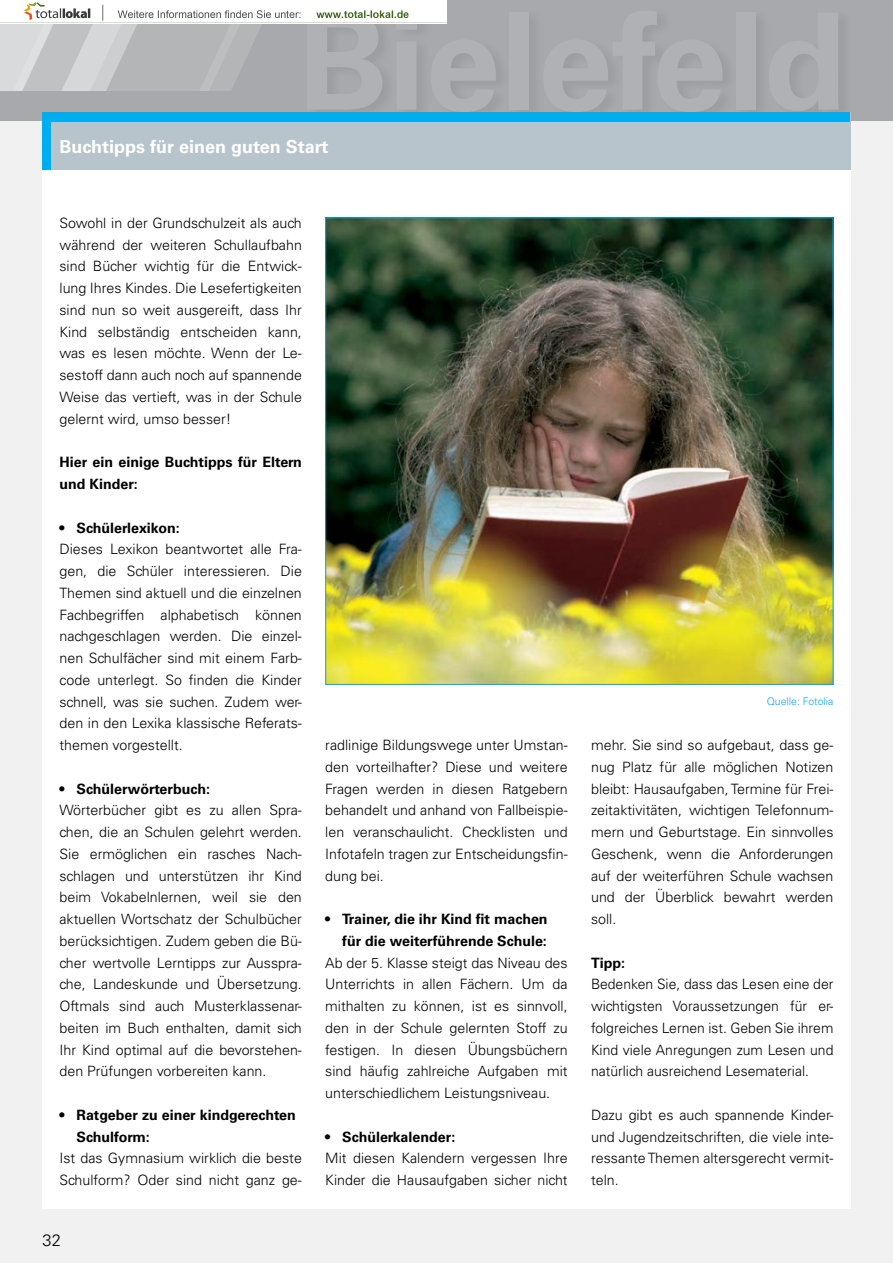
<style>
.page{position:relative;width:893px;height:1263px;background:#fff}
.page>*{position:absolute;margin:0;border:0;box-sizing:border-box;transform-origin:0 0}
.t1{font:700 18px "Univers LT";color:#fff}
.t2{font:300 16.5px "Univers LT";color:#000}
.fliesstext_block{font:300 14.25px/21.8px "Univers LT";color:#000;text-align:justify}
.fliesstext_block-2{font:700 14.25px/21.8px "Univers LT";color:#000}
.bildunterschrift{font:300 10.5px "Univers LT";color:#00aeef}
</style>
<div class="page">
<div style="left:0;top:91px;width:893px;height:1172px;background:#f1f1f2"></div>
<div style="left:0;top:0;width:893px;height:121px;background:#a7a9ac"></div>
<div style="left:308px;top:6px;width:547px;height:118px;background:#a3a5a7"></div>
<div style="left:43px;top:113px;width:808px;height:1096px;background:#fff"></div>
<div style="left:42px;top:112px;width:808px;height:58px;background:#b7c4cb"></div>
<div style="left:43px;top:113px;width:807px;height:9px;background:#00aeef"></div>
<div style="left:43px;top:113px;width:8px;height:57px;background:#00aeef"></div>
<svg style="left:0;top:24px;width:262px;height:67px"></svg>
<img style="left:327px;top:219px;width:504px;height:464px">
<img style="left:0;top:0;width:446px;height:24px">
<p class="t1" style="left:60px;top:136px;width:270px">Buchtipps für einen guten Start</p>
<p class="fliesstext_block" style="left:60px;top:212px;width:244px">Sowohl in der Grundschulzeit als auch während der weiteren Schullaufbahn sind Bücher wichtig für die Entwick&shy;lung Ihres Kindes. Die Lesefertigkeiten sind nun so weit ausgereift, dass Ihr Kind selbständig entscheiden kann, was es lesen möchte. Wenn der Le&shy;sestoff dann auch noch auf spannende Weise das vertieft, was in der Schule gelernt wird, umso besser!</p>
<p class="fliesstext_block-2" style="left:60px;top:451px;width:244px">Hier ein einige Buchtipps für Eltern und Kinder:</p>
<p class="fliesstext_block-2" style="left:60px;top:517px;width:122px">• Schülerlexikon:</p>
<p class="fliesstext_block" style="left:60px;top:538px;width:244px">Dieses Lexikon beantwortet alle Fra&shy;gen, die Schüler interessieren. Die Themen sind aktuell und die einzelnen Fachbegriffen alphabetisch können nachgeschlagen werden. Die einzel&shy;nen Schulfächer sind mit einem Farb&shy;code unterlegt. So finden die Kinder schnell, was sie suchen. Zudem wer&shy;den in den Lexika klassische Referats&shy;themen vorgestellt.</p>
<p class="fliesstext_block-2" style="left:60px;top:778px;width:152px">• Schülerwörterbuch:</p>
<p class="fliesstext_block" style="left:60px;top:799px;width:244px">Wörterbücher gibt es zu allen Spra&shy;chen, die an Schulen gelehrt werden.<br>Sie ermöglichen ein rasches Nach&shy;schlagen und unterstützen ihr Kind beim Vokabelnlernen, weil sie den aktuellen Wortschatz der Schulbücher berücksichtigen. Zudem geben die Bü&shy;cher wertvolle Lerntipps zur Ausspra&shy;che, Landeskunde und Übersetzung.<br>Oftmals sind auch Musterklassenar&shy;beiten im Buch enthalten, damit sich Ihr Kind optimal auf die bevorstehen&shy;den Prüfungen vorbereiten kann.</p>
<p class="fliesstext_block-2" style="left:77px;top:1104px;width:221px;text-indent:-17px">• Ratgeber zu einer kindgerechten<br>Schulform:</p>
<p class="fliesstext_block" style="left:60px;top:1147px;width:244px">Ist das Gymnasium wirklich die beste<br>Schulform? Oder sind nicht ganz ge-</p>
<p class="t2" style="left:43px;top:1230px;width:20px">32</p>
<p class="fliesstext_block" style="left:325px;top:734px;width:244px">radlinige Bildungswege unter Umstan&shy;den vorteilhafter? Diese und weitere Fragen werden in diesen Ratgebern behandelt und anhand von Fallbeispie&shy;len veranschaulicht. Checklisten und Infotafeln tragen zur Entscheidungsfin&shy;dung bei.</p>
<p class="fliesstext_block-2" style="left:325px;top:908px;width:224px;text-align:right">• Trainer, die ihr Kind fit machen für die weiterführende Schule:</p>
<p class="fliesstext_block" style="left:325px;top:952px;width:244px">Ab der 5. Klasse steigt das Niveau des Unterrichts in allen Fächern. Um da mithalten zu können, ist es sinnvoll, den in der Schule gelernten Stoff zu festigen. In diesen Übungsbüchern sind häufig zahlreiche Aufgaben mit unterschiedlichem Leistungsniveau.</p>
<p class="fliesstext_block-2" style="left:325px;top:1126px;width:131px">• Schülerkalender:</p>
<p class="fliesstext_block" style="left:325px;top:1147px;width:244px">Mit diesen Kalendern vergessen Ihre<br>Kinder die Hausaufgaben sicher nicht</p>
<p class="bildunterschrift" style="left:767px;top:695px;width:68px">Quelle: Fotolia</p>
<p class="fliesstext_block" style="left:591px;top:734px;width:244px">mehr. Sie sind so aufgebaut, dass ge&shy;nug Platz für alle möglichen Notizen bleibt: Hausaufgaben, Termine für Frei&shy;zeitaktivitäten, wichtigen Telefonnum&shy;mern und Geburtstage. Ein sinnvolles Geschenk, wenn die Anforderungen auf der weiterführen Schule wachsen und der Überblick bewahrt werden soll.</p>
<p class="fliesstext_block-2" style="left:591px;top:952px;width:36px">Tipp:</p>
<p class="fliesstext_block" style="left:591px;top:973px;width:244px">Bedenken Sie, dass das Lesen eine der wichtigsten Voraussetzungen für er&shy;folgreiches Lernen ist. Geben Sie ihrem Kind viele Anregungen zum Lesen und natürlich ausreichend Lesematerial.</p>
<p class="fliesstext_block" style="left:591px;top:1104px;width:244px">Dazu gibt es auch spannende Kinder&shy;und Jugendzeitschriften, die viele inte&shy;ressante Themen altersgerecht vermit&shy;teln.</p>
</div>
